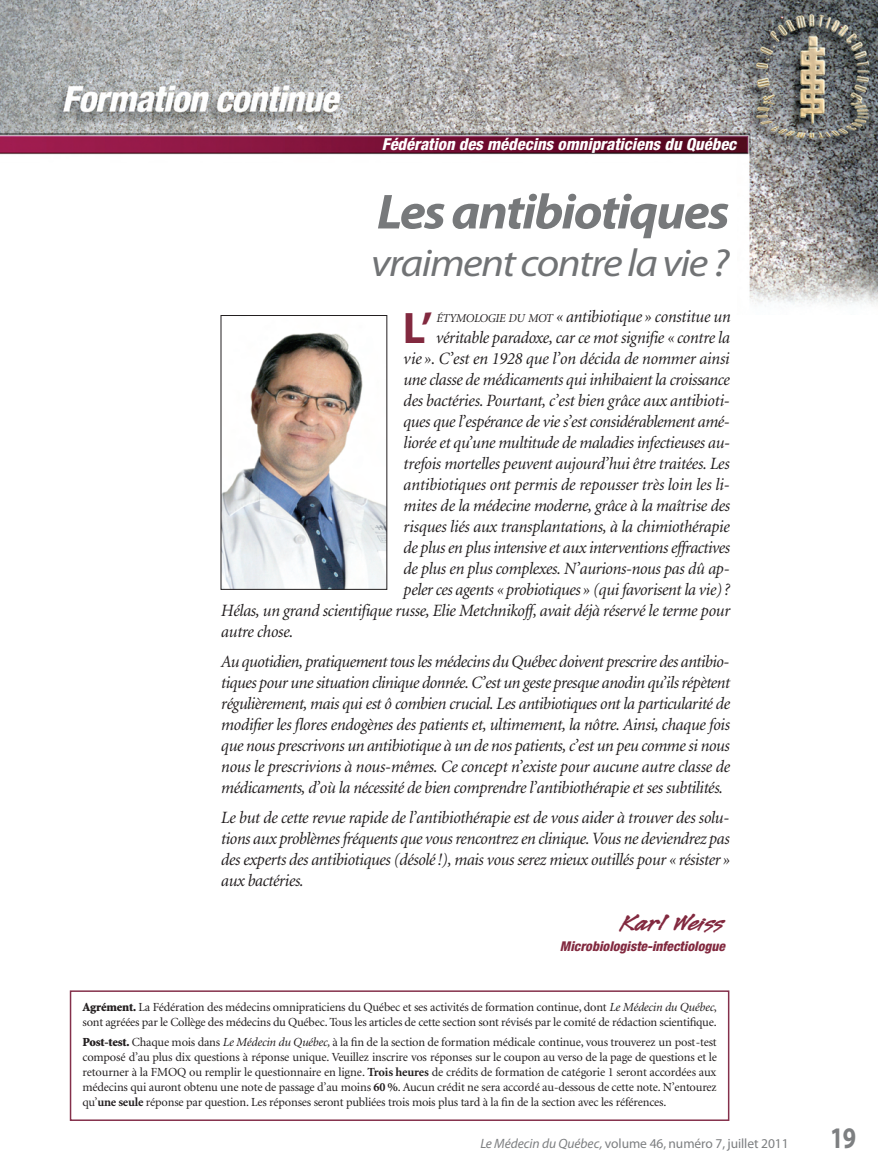
<style>
.page{position:relative;width:878px;height:1175px;background:#fff}
.page>*{position:absolute;margin:0;border:0;box-sizing:border-box;transform-origin:0 0}
.t1{font:italic 700 49.5px "Myriad Pro";letter-spacing:-.035em;color:#77797b;scale:1.05 1}
.t2{font:700 44.25px "Myriad Pro";color:#82293f}
.t3{font:italic 39px "Myriad Pro";letter-spacing:-.035em;color:#717375;scale:1.1 1}
.t4{font:700 30px "Myriad Pro";color:#7d7f81;scale:.8 1}
.t5{font:700 27px "Legault Std";color:#82293f;scale:1.2 1}
.t6{font:italic 17.25px/21px "Minion";letter-spacing:-.02em;color:#231f20;text-align:justify}
.t7{font:italic 800 condensed 16.5px "Helvetica Neue";color:#fff}
.t8{font:13.5px "Myriad Pro";letter-spacing:-.005em;color:#7d7f81}
.t9{font:italic 800 condensed 13.5px "Helvetica Neue";color:#82293f}
.t10{font:12.3px/15px "Minion";letter-spacing:-.02em;color:#231f20}
.s1{font-size:12.15px}
.s2{font-weight:900}
.s3{font-style:italic}
.s4{font-weight:700}
</style>
<div class="page">
<img style="left:0;top:0;width:878px;height:307px">
<img style="left:222px;top:332px;width:163px;height:256px">
<div style="left:220px;top:315px;width:167px;height:275px;border:1px solid #231f20"></div>
<div style="left:70px;top:990px;width:659px;height:130px;border:2px solid #84304b"></div>
<p class="t7" style="left:382px;top:138px;width:356px">Fédération des médecins omnipraticiens du Québec</p>
<h1 class="t1" style="left:377px;top:193px;width:337px">Les antibiotiques</h1>
<h3 class="t3" style="left:371px;top:248px;width:327px">vraiment contre la vie ?</h3>
<h2 class="t2" style="left:403px;top:312px;width:31px">L’</h2>
<p class="t6" style="left:436px;top:307px;width:295px"><span class="s1">ÉTYMOLOGIE DU MOT</span> « antibiotique » constitue un</p>
<p class="t6" style="left:435px;top:328px;width:295px">véritable paradoxe, car ce mot signifie « contre la</p>
<p class="t6" style="left:403px;top:349px;width:327px">vie ». C’est en 1928 que l’on décida de nommer ainsi</p>
<p class="t6" style="left:403px;top:370px;width:327px">une classe de médicaments qui inhibaient la croissance</p>
<p class="t6" style="left:403px;top:391px;width:328px">des bactéries. Pourtant, c’est bien grâce aux antibio ti -</p>
<p class="t6" style="left:403px;top:412px;width:328px">ques que l’espérance de vie s’est considérablement amé-</p>
<p class="t6" style="left:403px;top:433px;width:328px">liorée et qu’une multitude de maladies infectieuses au-</p>
<p class="t6" style="left:403px;top:454px;width:327px">trefois mortelles peuvent aujourd’hui être traitées. Les</p>
<p class="t6" style="left:403px;top:475px;width:327px">antibiotiques ont permis de repousser très loin les li-</p>
<p class="t6" style="left:403px;top:496px;width:328px">mites de la médecine moderne, grâce à la maîtrise des</p>
<p class="t6" style="left:403px;top:517px;width:327px">risques liés aux transplantations, à la chimiothérapie</p>
<p class="t6" style="left:403px;top:538px;width:328px">de plus en plus intensive et aux interventions effractives</p>
<p class="t6" style="left:403px;top:559px;width:327px">de plus en plus complexes. N’aurions-nous pas dû ap-</p>
<p class="t6" style="left:403px;top:580px;width:328px">peler ces agents « probioti ques » (qui favorisent la vie) ?</p>
<p class="t6" style="left:220px;top:601px;width:510px">Hélas, un grand scientifique russe, Elie Metchnikoff, avait déjà réservé le terme pour</p>
<p class="t6" style="left:220px;top:622px;width:74px">autre chose.</p>
<p class="t6" style="left:220px;top:652px;width:510px">Au quotidien, pratiquement tous les médecins du Québec doivent prescrire des antibio&shy;tiques pour une situation clinique donnée. C’est un geste presque anodin qu’ils répètent régulièrement, mais qui est ô combien crucial. Les antibiotiques ont la particularité de modifier les flores endogènes des patients et, ultimement, la nôtre. Ainsi, chaque fois que nous prescrivons un antibiotique à un de nos patients, c’est un peu comme si nous nous le prescrivions à nous-mêmes. Ce concept n’existe pour aucune autre classe de médicaments, d’où la nécessité de bien comprendre l’antibiothérapie et ses subtilités.</p>
<p class="t6" style="left:220px;top:808px;width:510px">Le but de cette revue rapide de l’antibiothérapie est de vous aider à trouver des solu&shy;tions aux problèmes fréquents que vous rencontrez en clinique. Vous ne deviendrez pas des experts des antibiotiques (désolé !), mais vous serez mieux outillés pour « résister » aux bactéries.</p>
<h3 class="t5" style="left:621px;top:904px;width:88px">Karl Weiss</h3>
<p class="t9" style="left:560px;top:941px;width:166px">Microbiologiste-infectiologue</p>
<p class="t10" style="left:82px;top:1000px;width:635px"><span class="s2">Agrément.</span> La Fédération des médecins omnipraticiens du Québec et ses activités de formation conti nue, dont <span class="s3">Le Médecin du Québec</span>, sont agréées par le Collège des médecins du Québec. Tous les articles de cette section sont révisés par le comité de rédaction scientifique.</p>
<p class="t10" style="left:83px;top:1035px;width:635px;text-align:justify"><span class="s2">Post-test.</span> Chaque mois dans <span class="s3">Le Médecin du Québec,</span> à la fin de la section de formation mé dicale continue, vous trouverez un post-test composé d’au plus dix questions à réponse unique. Veuillez inscrire vos réponses sur le coupon au verso de la page de questions et le retourner à la FMOQ ou remplir le questionnaire en ligne. <span class="s4">Trois heures</span> de crédits de formation de catégorie 1 seront accordées aux médecins qui auront obtenu une note de passage d’au moins <span class="s4">60 %</span>. Aucun crédit ne sera accordé au-dessous de cette note. N’entourez qu’<span class="s4">une seule</span> réponse par question. Les réponses seront pu bliées trois mois plus tard à la fin de la section avec les références.</p>
<p class="t8" style="left:480px;top:1138px;width:310px"><span class="s3">Le Médecin du Québec,</span> volume 46, numéro 7, juillet 2011</p>
<h3 class="t4" style="left:830px;top:1126px;width:34px">19</h3>
</div>
